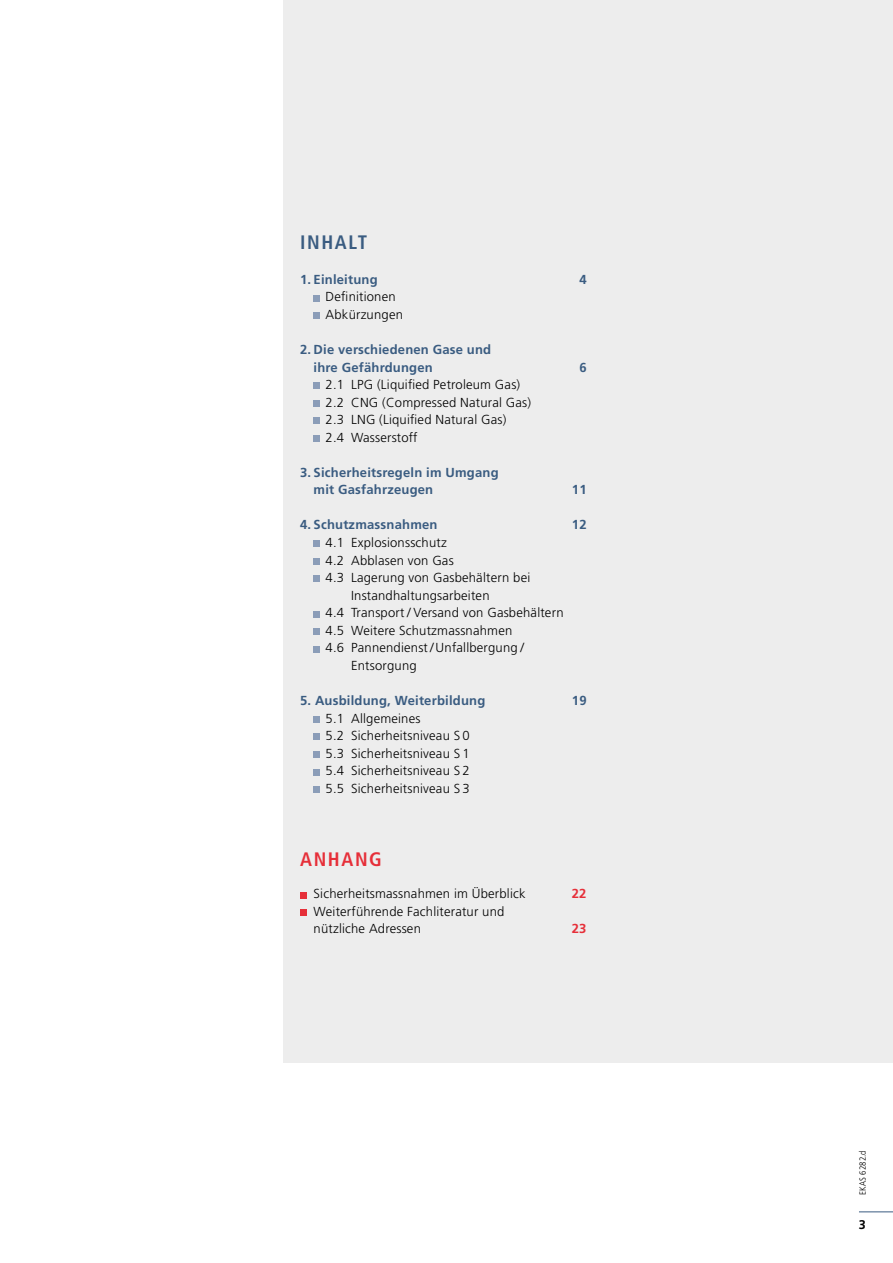
<style>
.page{position:relative;width:893px;height:1263px;background:#fff}
.page>*{position:absolute;margin:0;border:0;box-sizing:border-box;transform-origin:0 0}
.t1{font:700 condensed 19.5px "Frutiger LT Std";letter-spacing:.085em;color:#3a5c81}
.t2{font:700 condensed 19.5px "Frutiger LT Std";letter-spacing:.085em;color:#e62f39}
.t3{font:300 13.05px/17.5px "Frutiger LT Std";letter-spacing:.015em;color:#000}
.t4{font:700 13.05px/17.5px "Frutiger LT Std";letter-spacing:.015em;color:#3a5c81}
.t5{font:700 13.05px "Frutiger LT Std";color:#e62f39}
.t6{font:700 12.6px "Frutiger LT Std";color:#000}
.t7{font:300 condensed 9px "Frutiger LT Std";letter-spacing:.015em;color:#000}
</style>
<div class="page">
<div style="left:283px;top:0;width:610px;height:1062px;background:#ededed"></div>
<svg style="left:314px;top:295px;width:6px;height:6px"></svg>
<div style="left:314px;top:312px;width:6px;height:7px;background:#8b9db8"></div>
<svg style="left:314px;top:383px;width:6px;height:6px"></svg>
<div style="left:314px;top:400px;width:6px;height:7px;background:#8b9db8"></div>
<svg style="left:314px;top:418px;width:6px;height:6px"></svg>
<div style="left:314px;top:435px;width:6px;height:7px;background:#8b9db8"></div>
<svg style="left:314px;top:541px;width:6px;height:6px"></svg>
<div style="left:314px;top:558px;width:6px;height:7px;background:#8b9db8"></div>
<svg style="left:314px;top:576px;width:6px;height:6px"></svg>
<svg style="left:314px;top:611px;width:6px;height:6px"></svg>
<div style="left:314px;top:628px;width:6px;height:7px;background:#8b9db8"></div>
<svg style="left:314px;top:646px;width:6px;height:6px"></svg>
<svg style="left:314px;top:716px;width:6px;height:6px"></svg>
<svg style="left:314px;top:734px;width:6px;height:6px"></svg>
<div style="left:314px;top:751px;width:6px;height:7px;background:#8b9db8"></div>
<svg style="left:314px;top:769px;width:6px;height:6px"></svg>
<div style="left:314px;top:786px;width:6px;height:7px;background:#8b9db8"></div>
<svg style="left:300px;top:892px;width:6px;height:6px"></svg>
<div style="left:300px;top:909px;width:6px;height:7px;background:#e62f39"></div>
<hr style="left:859px;top:1211px;width:34px;height:1px;background:#3a5c81">
<h1 class="t1" style="left:300px;top:232px;width:69px">INHALT</h1>
<p class="t4" style="left:300px;top:271px;width:79px">1. Einleitung</p>
<p class="t4" style="left:579px;top:271px;width:9px">4</p>
<p class="t3" style="left:326px;top:288px;width:79px">Definitionen<br>Abkürzungen</p>
<p class="t4" style="left:314px;top:341px;width:179px;text-indent:-13px">2. Die verschiedenen Gase und ihre Gefährdungen</p>
<p class="t4" style="left:579px;top:358px;width:9px">6</p>
<p class="t3" style="left:326px;top:376px;width:207px">2.1 LPG (Liquified Petroleum Gas)<br>2.2 CNG (Compressed Natural Gas)<br>2.3 LNG (Liquified Natural Gas)<br>2.4 Wasserstoff</p>
<p class="t4" style="left:314px;top:464px;width:187px;text-indent:-13px">3. Sicherheitsregeln im Umgang mit Gasfahrzeugen</p>
<p class="t4" style="left:572px;top:481px;width:16px">11</p>
<p class="t4" style="left:300px;top:516px;width:139px">4. Schutzmassnahmen</p>
<p class="t4" style="left:572px;top:516px;width:16px">12</p>
<p class="t3" style="left:326px;top:534px;width:123px">4.1 Explosionsschutz</p>
<p class="t3" style="left:326px;top:552px;width:130px">4.2 Abblasen von Gas</p>
<p class="t3" style="left:326px;top:569px;width:206px">4.3 Lagerung von Gasbehältern bei</p>
<p class="t3" style="left:351px;top:587px;width:140px">Instandhaltungsarbeiten</p>
<p class="t3" style="left:326px;top:604px;width:240px">4.4 Transport / Versand von Gasbehältern</p>
<p class="t3" style="left:326px;top:622px;width:188px">4.5 Weitere Schutzmassnahmen</p>
<p class="t3" style="left:326px;top:639px;width:200px">4.6 Pannendienst / Unfallbergung /</p>
<p class="t3" style="left:351px;top:657px;width:67px">Entsorgung</p>
<p class="t4" style="left:300px;top:692px;width:187px">5. Ausbildung, Weiterbildung</p>
<p class="t4" style="left:572px;top:692px;width:16px">19</p>
<p class="t3" style="left:326px;top:710px;width:145px">5.1 Allgemeines<br>5.2 Sicherheitsniveau S 0<br>5.3 Sicherheitsniveau S 1<br>5.4 Sicherheitsniveau S 2<br>5.5 Sicherheitsniveau S 3</p>
<h1 class="t2" style="left:300px;top:848px;width:83px">ANHANG</h1>
<p class="t3" style="left:314px;top:885px;width:213px">Sicherheitsmassnahmen im Überblick</p>
<p class="t5" style="left:572px;top:887px;width:16px">22</p>
<p class="t3" style="left:314px;top:903px;width:192px">Weiterführende Fachliteratur und nützliche Adressen</p>
<p class="t5" style="left:572px;top:922px;width:16px">23</p>
<p class="t7" style="left:857px;top:1195px;width:46px;rotate:-90deg">EKAS 6282.d</p>
<p class="t6" style="left:859px;top:1218px;width:9px">3</p>
</div>
